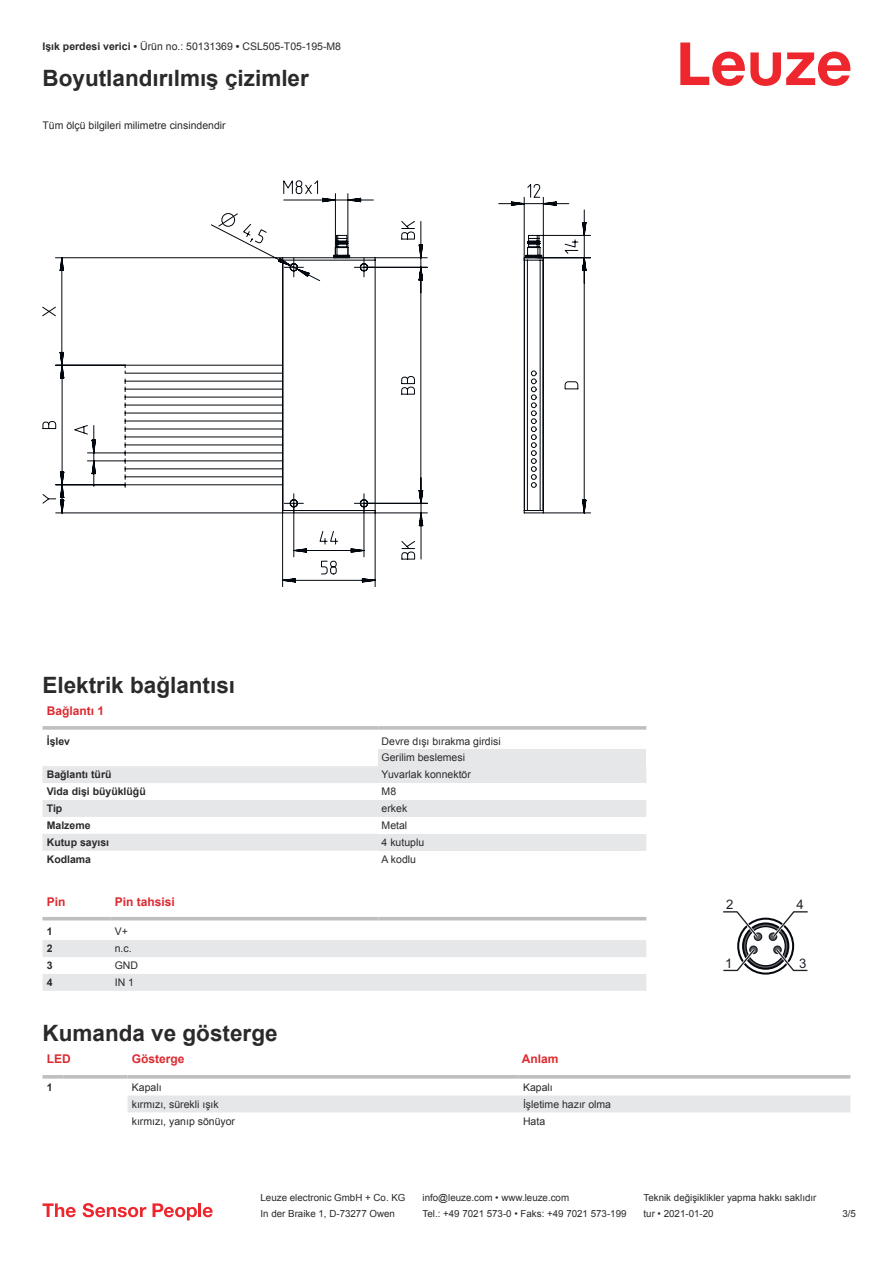
<style>
.page{position:relative;width:893px;height:1263px;background:#fff}
.page>*{position:absolute;margin:0;border:0;box-sizing:border-box;transform-origin:0 0}
.t1{font:700 22.5px "Arial";color:#2b292a}
.t2{font:13.2px "Arial";color:#1e2328}
.t3{font:700 12px "Arial";color:#db2a30}
.t4{font:10.5px/17px "Arial";color:#2b292a}
.t5{font:700 10.5px "Arial";color:#2b292a}
.t6{font:9.75px "Arial";color:#2b292a}
.s1{font-weight:700}
</style>
<div class="page">
<svg style="left:680px;top:43px;width:170px;height:43px"></svg>
<svg style="left:43px;top:766px;width:335px;height:85px;fill:#e6e7e9"></svg>
<svg style="left:43px;top:726px;width:335px;height:4px"></svg>
<svg style="left:378px;top:726px;width:268px;height:4px"></svg>
<div style="left:378px;top:749px;width:268px;height:17px;background:#e6e7e9"></div>
<div style="left:378px;top:766px;width:268px;height:17px;background:#e6e7e9"></div>
<div style="left:378px;top:800px;width:268px;height:17px;background:#e6e7e9"></div>
<div style="left:378px;top:834px;width:268px;height:17px;background:#e6e7e9"></div>
<svg style="left:43px;top:920px;width:603px;height:1px"></svg>
<svg style="left:43px;top:940px;width:603px;height:51px"></svg>
<hr style="left:43px;top:917px;width:68px;height:3px;background:#bdbfc1">
<hr style="left:111px;top:917px;width:267px;height:3px;background:#bdbfc1">
<hr style="left:378px;top:917px;width:268px;height:3px;background:#bdbfc1">
<svg style="left:43px;top:1078px;width:807px;height:35px"></svg>
<div style="left:128px;top:1095px;width:722px;height:17px;background:#e6e7e9"></div>
<hr style="left:43px;top:1075px;width:21px;height:3px;background:#bdbfc1">
<hr style="left:64px;top:1075px;width:64px;height:3px;background:#bdbfc1">
<hr style="left:128px;top:1075px;width:391px;height:3px;background:#bdbfc1">
<hr style="left:519px;top:1075px;width:331px;height:3px;background:#bdbfc1">
<svg style="left:723px;top:911px;width:85px;height:63px"></svg>
<svg style="left:43px;top:1203px;width:33px;height:14px"></svg>
<svg style="left:83px;top:1203px;width:63px;height:14px"></svg>
<svg style="left:153px;top:1203px;width:44px;height:17px"></svg>
<hr style="left:198px;top:1203px;width:3px;height:14px;background:#ed272d">
<svg style="left:203px;top:1207px;width:10px;height:10px"></svg>
<svg style="left:43px;top:181px;width:548px;height:406px"></svg>
<p class="t4" style="left:43px;top:39px;width:300px"><span class="s1">Işık perdesi verici •</span> Ürün no.: 50131369 <span class="s1">•</span> CSL505-T05-195-M8</p>
<h1 class="t1" style="left:43px;top:63px;width:268px">Boyutlandırılmış çizimler</h1>
<p class="t4" style="left:43px;top:116px;width:185px">Tüm ölçü bilgileri milimetre cinsindendir</p>
<h1 class="t1" style="left:43px;top:669px;width:194px">Elektrik bağlantısı</h1>
<p class="t3" style="left:47px;top:702px;width:59px">Bağlantı 1</p>
<p class="t5" style="left:47px;top:733px;width:25px">İşlev</p>
<p class="t4" style="left:382px;top:732px;width:121px">Devre dışı bırakma girdisi<br>Gerilim beslemesi</p>
<p class="t5" style="left:47px;top:767px;width:66px">Bağlantı türü</p>
<p class="t4" style="left:382px;top:766px;width:91px">Yuvarlak konnektör</p>
<p class="t5" style="left:47px;top:784px;width:101px">Vida dişi büyüklüğü</p>
<p class="t4" style="left:382px;top:784px;width:16px">M8</p>
<p class="t5" style="left:47px;top:801px;width:17px">Tip</p>
<p class="t4" style="left:382px;top:801px;width:27px">erkek</p>
<p class="t5" style="left:47px;top:821px;width:45px">Malzeme</p>
<p class="t4" style="left:382px;top:817px;width:27px">Metal</p>
<p class="t5" style="left:47px;top:835px;width:64px">Kutup sayısı</p>
<p class="t4" style="left:382px;top:834px;width:44px">4 kutuplu</p>
<p class="t5" style="left:47px;top:852px;width:46px">Kodlama</p>
<p class="t4" style="left:382px;top:851px;width:36px">A kodlu</p>
<p class="t3" style="left:47px;top:897px;width:20px">Pin</p>
<p class="t3" style="left:115px;top:897px;width:62px">Pin tahsisi</p>
<p class="t5" style="left:47px;top:924px;width:7px">1</p>
<p class="t4" style="left:115px;top:923px;width:15px">V+</p>
<p class="t5" style="left:47px;top:945px;width:7px">2</p>
<p class="t4" style="left:115px;top:940px;width:18px">n.c.</p>
<p class="t5" style="left:47px;top:961px;width:7px">3</p>
<p class="t4" style="left:115px;top:957px;width:25px">GND</p>
<p class="t5" style="left:47px;top:975px;width:7px">4</p>
<p class="t4" style="left:115px;top:974px;width:21px">IN 1</p>
<h1 class="t1" style="left:43px;top:1017px;width:237px">Kumanda ve gösterge</h1>
<p class="t3" style="left:47px;top:1054px;width:25px">LED</p>
<p class="t3" style="left:132px;top:1050px;width:54px">Gösterge</p>
<p class="t3" style="left:522px;top:1054px;width:38px">Anlam</p>
<p class="t5" style="left:47px;top:1080px;width:7px">1</p>
<p class="t4" style="left:132px;top:1078px;width:31px">Kapalı</p>
<p class="t4" style="left:523px;top:1078px;width:31px">Kapalı</p>
<p class="t4" style="left:132px;top:1095px;width:88px">kırmızı, sürekli ışık</p>
<p class="t4" style="left:523px;top:1095px;width:90px">İşletime hazır olma</p>
<p class="t4" style="left:132px;top:1112px;width:105px">kırmızı, yanıp sönüyor</p>
<p class="t4" style="left:523px;top:1112px;width:24px">Hata</p>
<p class="t2" style="left:726px;top:896px;width:9px">2</p>
<p class="t2" style="left:796px;top:896px;width:9px">4</p>
<p class="t2" style="left:725px;top:956px;width:9px">1</p>
<p class="t2" style="left:799px;top:956px;width:9px">3</p>
<p class="t6" style="left:261px;top:1191px;width:146px">Leuze electronic GmbH + Co. KG</p>
<p class="t6" style="left:423px;top:1191px;width:148px">info@leuze.com • www.leuze.com</p>
<p class="t6" style="left:644px;top:1191px;width:174px">Teknik değişiklikler yapma hakkı saklıdır</p>
<p class="t6" style="left:261px;top:1207px;width:136px">In der Braike 1, D-73277 Owen</p>
<p class="t6" style="left:423px;top:1207px;width:205px">Tel.: +49 7021 573-0 • Faks: +49 7021 573-199</p>
<p class="t6" style="left:644px;top:1207px;width:72px">tur • 2021-01-20</p>
<p class="t6" style="left:842px;top:1210px;width:15px">3 /5</p>
</div>
